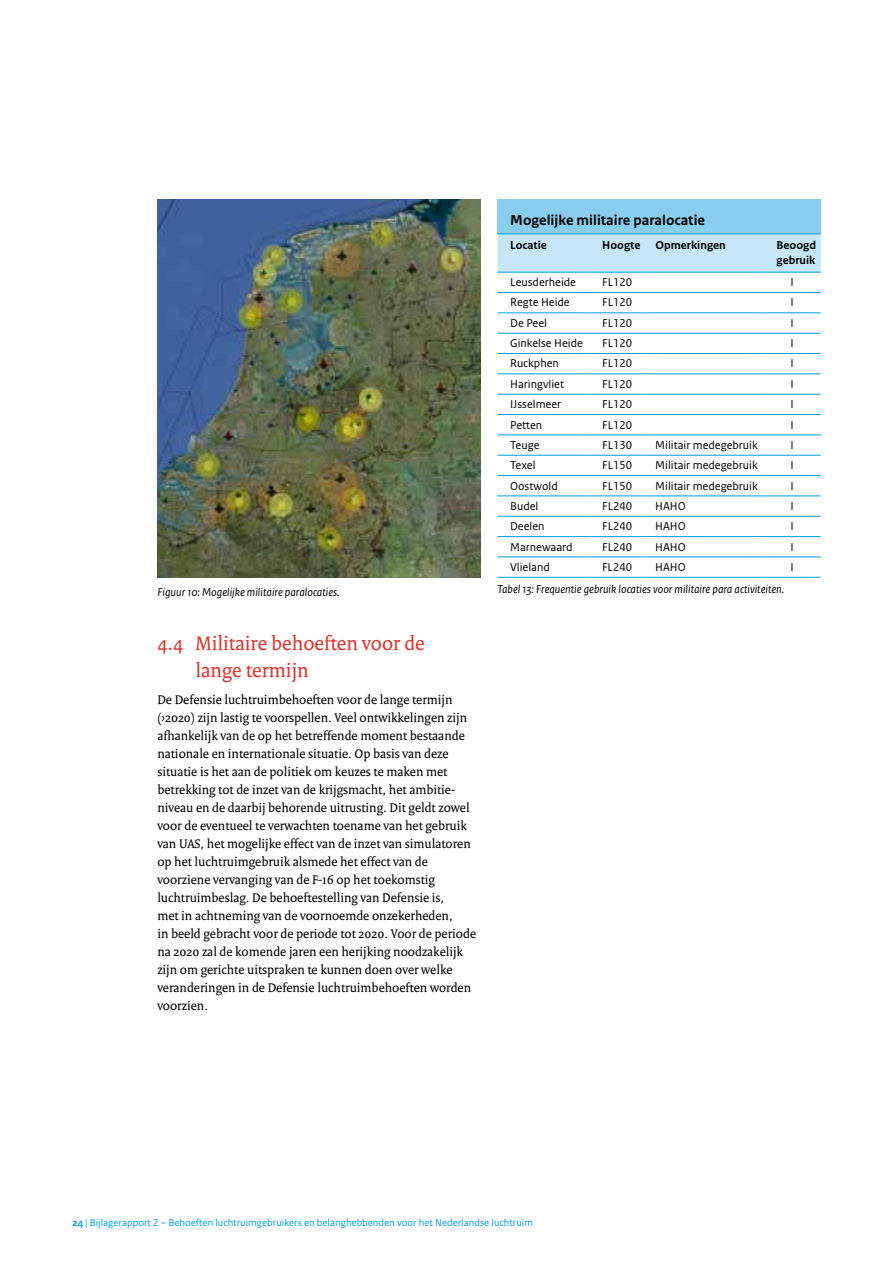
<style>
.page{position:relative;width:893px;height:1263px;background:#fff}
.page>*{position:absolute;margin:0;border:0;box-sizing:border-box;transform-origin:0 0}
.t1{font:21px/27px "Rijksoverheid Serif";color:#e0332b}
.t2{font:700 15px "Rijksoverheid Sans Text";color:#000}
.t3{font:13.5px/18px "Rijksoverheid Serif";color:#000}
.t4{font:12px "Rijksoverheid Sans Text";color:#000}
.t5{font:italic 12px "Rijksoverheid Sans Text";color:#000}
.t6{font:700 12px/15px "Rijksoverheid Sans Text";color:#000}
.t7{font:10.5px "Rijksoverheid Sans Text";color:#009ede}
.s1{font-weight:700}
</style>
<div class="page">
<img style="left:157px;top:200px;width:323px;height:378px">
<div style="left:497px;top:200px;width:324px;height:34px;background:#89ceef"></div>
<div style="left:497px;top:234px;width:324px;height:38px;background:#c6e7f8"></div>
<hr style="left:497px;top:292px;width:92px;height:1px;background:#009ede">
<hr style="left:589px;top:292px;width:54px;height:1px;background:#009ede">
<hr style="left:643px;top:292px;width:121px;height:1px;background:#009ede">
<hr style="left:764px;top:292px;width:57px;height:1px;background:#009ede">
<hr style="left:497px;top:312px;width:92px;height:1px;background:#009ede">
<hr style="left:589px;top:312px;width:54px;height:1px;background:#009ede">
<hr style="left:643px;top:312px;width:121px;height:1px;background:#009ede">
<hr style="left:764px;top:312px;width:57px;height:1px;background:#009ede">
<hr style="left:497px;top:333px;width:92px;height:1px;background:#009ede">
<hr style="left:589px;top:333px;width:54px;height:1px;background:#009ede">
<hr style="left:643px;top:333px;width:121px;height:1px;background:#009ede">
<hr style="left:764px;top:333px;width:57px;height:1px;background:#009ede">
<hr style="left:497px;top:353px;width:92px;height:1px;background:#009ede">
<hr style="left:589px;top:353px;width:54px;height:1px;background:#009ede">
<hr style="left:643px;top:353px;width:121px;height:1px;background:#009ede">
<hr style="left:764px;top:353px;width:57px;height:1px;background:#009ede">
<hr style="left:497px;top:373px;width:92px;height:1px;background:#009ede">
<hr style="left:589px;top:373px;width:54px;height:1px;background:#009ede">
<hr style="left:643px;top:373px;width:121px;height:1px;background:#009ede">
<hr style="left:764px;top:373px;width:57px;height:1px;background:#009ede">
<hr style="left:497px;top:394px;width:92px;height:1px;background:#009ede">
<hr style="left:589px;top:394px;width:54px;height:1px;background:#009ede">
<hr style="left:643px;top:394px;width:121px;height:1px;background:#009ede">
<hr style="left:764px;top:394px;width:57px;height:1px;background:#009ede">
<hr style="left:497px;top:414px;width:92px;height:1px;background:#009ede">
<hr style="left:589px;top:414px;width:54px;height:1px;background:#009ede">
<hr style="left:643px;top:414px;width:121px;height:1px;background:#009ede">
<hr style="left:764px;top:414px;width:57px;height:1px;background:#009ede">
<hr style="left:497px;top:434px;width:92px;height:1px;background:#009ede">
<hr style="left:589px;top:434px;width:54px;height:1px;background:#009ede">
<hr style="left:643px;top:434px;width:121px;height:1px;background:#009ede">
<hr style="left:764px;top:434px;width:57px;height:1px;background:#009ede">
<hr style="left:497px;top:455px;width:92px;height:1px;background:#009ede">
<hr style="left:589px;top:455px;width:54px;height:1px;background:#009ede">
<hr style="left:643px;top:455px;width:121px;height:1px;background:#009ede">
<hr style="left:764px;top:455px;width:57px;height:1px;background:#009ede">
<hr style="left:497px;top:475px;width:92px;height:1px;background:#009ede">
<hr style="left:589px;top:475px;width:54px;height:1px;background:#009ede">
<hr style="left:643px;top:475px;width:121px;height:1px;background:#009ede">
<hr style="left:764px;top:475px;width:57px;height:1px;background:#009ede">
<hr style="left:497px;top:495px;width:92px;height:1px;background:#009ede">
<hr style="left:589px;top:495px;width:54px;height:1px;background:#009ede">
<hr style="left:643px;top:495px;width:121px;height:1px;background:#009ede">
<hr style="left:764px;top:495px;width:57px;height:1px;background:#009ede">
<hr style="left:497px;top:516px;width:92px;height:1px;background:#009ede">
<hr style="left:589px;top:516px;width:54px;height:1px;background:#009ede">
<hr style="left:643px;top:516px;width:121px;height:1px;background:#009ede">
<hr style="left:764px;top:516px;width:57px;height:1px;background:#009ede">
<hr style="left:497px;top:536px;width:92px;height:1px;background:#009ede">
<hr style="left:589px;top:536px;width:54px;height:1px;background:#009ede">
<hr style="left:643px;top:536px;width:121px;height:1px;background:#009ede">
<hr style="left:764px;top:536px;width:57px;height:1px;background:#009ede">
<hr style="left:497px;top:556px;width:92px;height:1px;background:#009ede">
<hr style="left:589px;top:556px;width:54px;height:1px;background:#009ede">
<hr style="left:643px;top:556px;width:121px;height:1px;background:#009ede">
<hr style="left:764px;top:556px;width:57px;height:1px;background:#009ede">
<hr style="left:497px;top:577px;width:92px;height:1px;background:#009ede">
<hr style="left:589px;top:577px;width:54px;height:1px;background:#009ede">
<hr style="left:643px;top:577px;width:121px;height:1px;background:#009ede">
<hr style="left:764px;top:577px;width:57px;height:1px;background:#009ede">
<hr style="left:497px;top:233px;width:92px;height:1px;background:#009ede">
<hr style="left:589px;top:233px;width:54px;height:1px;background:#009ede">
<hr style="left:643px;top:233px;width:121px;height:1px;background:#009ede">
<hr style="left:764px;top:233px;width:57px;height:1px;background:#009ede">
<hr style="left:497px;top:272px;width:92px;height:1px;background:#009ede">
<hr style="left:589px;top:272px;width:54px;height:1px;background:#009ede">
<hr style="left:643px;top:272px;width:121px;height:1px;background:#009ede">
<hr style="left:764px;top:272px;width:57px;height:1px;background:#009ede">
<p class="t5" style="left:157px;top:585px;width:184px">Figuur 10: Mogelijke militaire paralocaties.</p>
<h1 class="t1" style="left:196px;top:629px;width:230px;text-indent:-38px">4.4 Militaire behoeften voor de lange termijn</h1>
<p class="t3" style="left:157px;top:690px;width:320px">De Defensie luchtruimbehoeften voor de lange termijn (›2020) zijn lastig te voorspellen. Veel ontwikkelingen zijn afhankelijk van de op het betreffende moment bestaande nationale en internationale situatie. Op basis van deze situatie is het aan de politiek om keuzes te maken met betrekking tot de inzet van de krijgsmacht, het ambitie&shy;niveau en de daarbij behorende uitrusting. Dit geldt zowel voor de eventueel te verwachten toename van het gebruik van UAS, het mogelijke effect van de inzet van simulatoren op het luchtruimgebruik alsmede het effect van de voorziene vervanging van de F-16 op het toekomstig luchtruimbeslag. De behoeftestelling van Defensie is,<br>met in achtneming van de voornoemde onzekerheden,<br>in beeld gebracht voor de periode tot 2020. Voor de periode na 2020 zal de komende jaren een herijking noodzakelijk zijn om gerichte uitspraken te kunnen doen over welke veranderingen in de Defensie luchtruimbehoeften worden voorzien.</p>
<p class="t2" style="left:510px;top:212px;width:196px">Mogelijke militaire paralocatie</p>
<p class="t6" style="left:510px;top:238px;width:38px">Locatie</p>
<p class="t6" style="left:602px;top:238px;width:125px">Hoogte Opmerkingen</p>
<p class="t6" style="left:777px;top:238px;width:41px">Beoogd gebruik</p>
<p class="t4" style="left:510px;top:275px;width:67px">Leusderheide</p>
<p class="t4" style="left:602px;top:275px;width:32px">FL120</p>
<p class="t4" style="left:791px;top:275px;width:5px">I</p>
<p class="t4" style="left:510px;top:296px;width:61px">Regte Heide</p>
<p class="t4" style="left:602px;top:296px;width:32px">FL120</p>
<p class="t4" style="left:791px;top:296px;width:5px">I</p>
<p class="t4" style="left:510px;top:316px;width:38px">De Peel</p>
<p class="t4" style="left:602px;top:316px;width:32px">FL120</p>
<p class="t4" style="left:791px;top:316px;width:5px">I</p>
<p class="t4" style="left:510px;top:336px;width:74px">Ginkelse Heide</p>
<p class="t4" style="left:602px;top:336px;width:32px">FL120</p>
<p class="t4" style="left:790px;top:336px;width:5px">I</p>
<p class="t4" style="left:510px;top:357px;width:50px">Ruckphen</p>
<p class="t4" style="left:602px;top:357px;width:32px">FL120</p>
<p class="t4" style="left:790px;top:357px;width:5px">I</p>
<p class="t4" style="left:510px;top:377px;width:55px">Haringvliet</p>
<p class="t4" style="left:602px;top:377px;width:32px">FL120</p>
<p class="t4" style="left:790px;top:377px;width:5px">I</p>
<p class="t4" style="left:510px;top:397px;width:53px">IJsselmeer</p>
<p class="t4" style="left:602px;top:397px;width:32px">FL120</p>
<p class="t4" style="left:790px;top:397px;width:5px">I</p>
<p class="t4" style="left:510px;top:418px;width:34px">Petten</p>
<p class="t4" style="left:602px;top:418px;width:32px">FL120</p>
<p class="t4" style="left:790px;top:418px;width:5px">I</p>
<p class="t4" style="left:510px;top:438px;width:31px">Teuge</p>
<p class="t4" style="left:602px;top:438px;width:32px">FL130</p>
<p class="t4" style="left:655px;top:438px;width:104px">Militair medegebruik</p>
<p class="t4" style="left:790px;top:438px;width:5px">I</p>
<p class="t4" style="left:510px;top:458px;width:27px">Texel</p>
<p class="t4" style="left:602px;top:458px;width:32px">FL150</p>
<p class="t4" style="left:655px;top:458px;width:104px">Militair medegebruik</p>
<p class="t4" style="left:790px;top:458px;width:5px">I</p>
<p class="t4" style="left:510px;top:479px;width:49px">Oostwold</p>
<p class="t4" style="left:602px;top:479px;width:32px">FL150</p>
<p class="t4" style="left:655px;top:479px;width:104px">Militair medegebruik</p>
<p class="t4" style="left:790px;top:479px;width:5px">I</p>
<p class="t4" style="left:510px;top:499px;width:30px">Budel</p>
<p class="t4" style="left:602px;top:499px;width:32px">FL240</p>
<p class="t4" style="left:655px;top:499px;width:32px">HAHO</p>
<p class="t4" style="left:790px;top:499px;width:5px">I</p>
<p class="t4" style="left:510px;top:519px;width:36px">Deelen</p>
<p class="t4" style="left:602px;top:519px;width:32px">FL240</p>
<p class="t4" style="left:655px;top:519px;width:32px">HAHO</p>
<p class="t4" style="left:790px;top:519px;width:5px">I</p>
<p class="t4" style="left:510px;top:540px;width:64px">Marnewaard</p>
<p class="t4" style="left:602px;top:540px;width:32px">FL240</p>
<p class="t4" style="left:655px;top:540px;width:32px">HAHO</p>
<p class="t4" style="left:790px;top:540px;width:5px">I</p>
<p class="t4" style="left:510px;top:560px;width:41px">Vlieland</p>
<p class="t4" style="left:602px;top:560px;width:32px">FL240</p>
<p class="t4" style="left:655px;top:560px;width:32px">HAHO</p>
<p class="t4" style="left:790px;top:560px;width:5px">I</p>
<p class="t5" style="left:497px;top:582px;width:288px">Tabel 13: Frequentie gebruik locaties voor militaire para activiteiten.</p>
<p class="t7" style="left:72px;top:1216px;width:462px"><span class="s1">24</span> | Bijlagerapport 2 – Behoeften luchtruimgebruikers en belanghebbenden voor het Nederlandse luchtruim</p>
</div>
